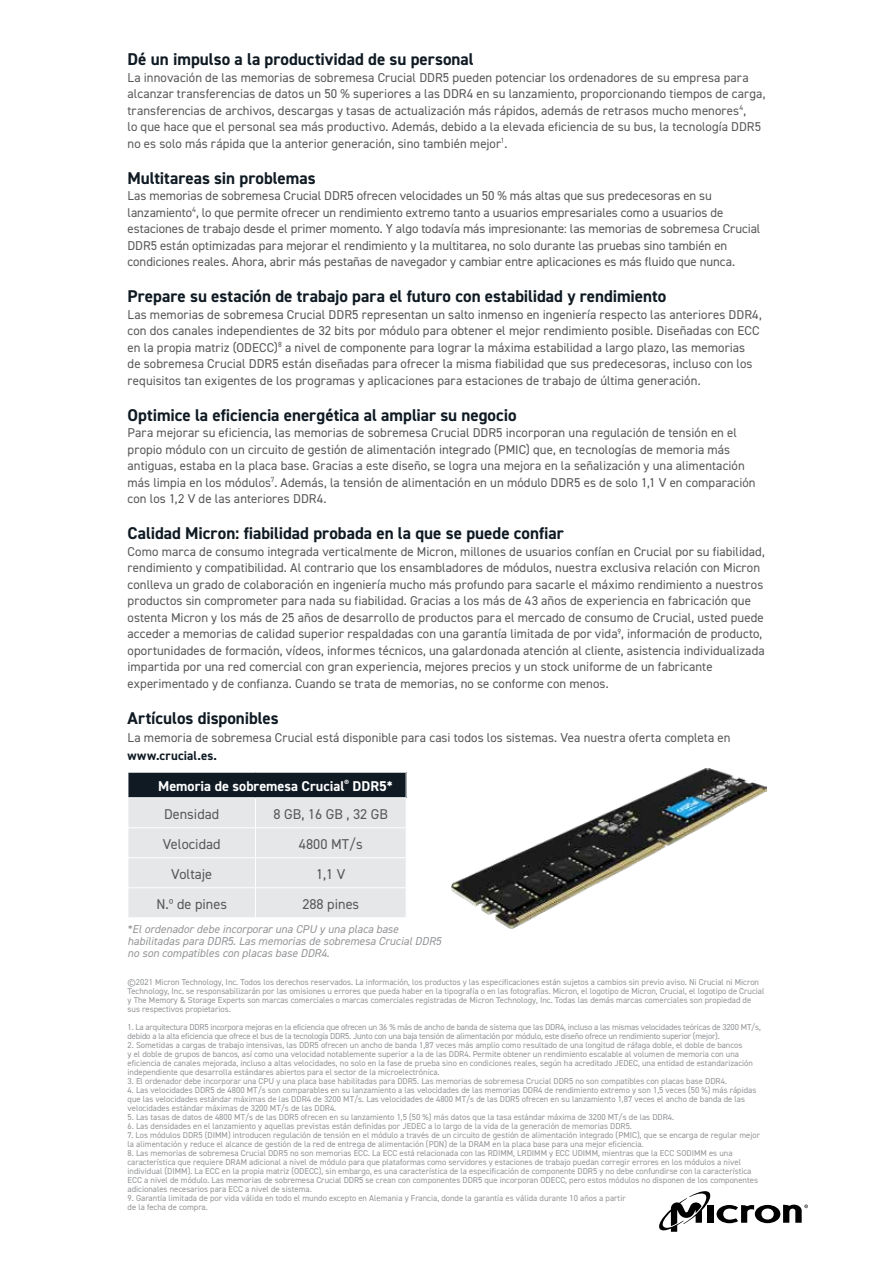
<style>
.page{position:relative;width:893px;height:1263px;background:#fff}
.page>*{position:absolute;margin:0;border:0;box-sizing:border-box;transform-origin:0 0}
.t1{font:700 17.1px "DIN2014";color:#0f1a23}
.t2{font:14.25px "DIN2014";color:#58585a}
.t3{font:700 14.25px/27.8px "DIN2014";color:#fff}
.t4{font:12.9px/16.5px "DIN2014";letter-spacing:.005em;color:#58585a}
.t5{font:700 12.9px "DIN2014";letter-spacing:.01em;color:#0f1a23}
.t6{font:italic 11.4px/12px "DIN2014";color:#939598}
.t7{font:8.55px/9px "DIN2014";color:#939598}
.t8{font:8.55px/9px "DIN2014";letter-spacing:-.02em;color:#939598}
.s1{font-weight:400;color:#58585a}
</style>
<div class="page">
<svg style="left:128px;top:773px;width:279px;height:144px;background:#c2c5c7"></svg>
<svg style="left:659px;top:1191px;width:149px;height:41px"></svg>
<img style="left:451px;top:768px;width:315px;height:161px">
<h1 class="t1" style="left:128px;top:48px;width:348px">Dé un impulso a la productividad de su personal</h1>
<p class="t4" style="left:128px;top:69px;width:639px">La innovación de las memorias de sobremesa Crucial DDR5 pueden potenciar los ordenadores de su empresa para alcanzar transferencias de datos un 50 % superiores a las DDR4 en su lanzamiento, proporcionando tiempos de carga, transferencias de archivos, descargas y tasas de actualización más rápidos, además de retrasos mucho menores<sup>4</sup>,<br>lo que hace que el personal sea más productivo. Además, debido a la elevada eficiencia de su bus, la tecnología DDR5 no es solo más rápida que la anterior generación, sino también mejor<sup>1</sup>.</p>
<h1 class="t1" style="left:128px;top:166px;width:190px">Multitareas sin problemas</h1>
<p class="t4" style="left:128px;top:187px;width:634px">Las memorias de sobremesa Crucial DDR5 ofrecen velocidades un 50 % más altas que sus predecesoras en su lanzamiento<sup>4</sup>, lo que permite ofrecer un rendimiento extremo tanto a usuarios empresariales como a usuarios de estaciones de trabajo desde el primer momento. Y algo todavía más impresionante: las memorias de sobremesa Crucial DDR5 están optimizadas para mejorar el rendimiento y la multitarea, no solo durante las pruebas sino también en condiciones reales. Ahora, abrir más pestañas de navegador y cambiar entre aplicaciones es más fluido que nunca.</p>
<h1 class="t1" style="left:128px;top:285px;width:540px">Prepare su estación de trabajo para el futuro con estabilidad y rendimiento</h1>
<p class="t4" style="left:128px;top:306px;width:636px">Las memorias de sobremesa Crucial DDR5 representan un salto inmenso en ingeniería respecto las anteriores DDR4, con dos canales independientes de 32 bits por módulo para obtener el mejor rendimiento posible. Diseñadas con ECC en la propia matriz (ODECC)<sup>8</sup> a nivel de componente para lograr la máxima estabilidad a largo plazo, las memorias<br>de sobremesa Crucial DDR5 están diseñadas para ofrecer la misma fiabilidad que sus predecesoras, incluso con los requisitos tan exigentes de los programas y aplicaciones para estaciones de trabajo de última generación.</p>
<h1 class="t1" style="left:128px;top:403px;width:391px">Optimice la eficiencia energética al ampliar su negocio</h1>
<p class="t4" style="left:128px;top:424px;width:630px">Para mejorar su eficiencia, las memorias de sobremesa Crucial DDR5 incorporan una regulación de tensión en el propio módulo con un circuito de gestión de alimentación integrado (PMIC) que, en tecnologías de memoria más antiguas, estaba en la placa base. Gracias a este diseño, se logra una mejora en la señalización y una alimentación más limpia en los módulos<sup>7</sup>. Además, la tensión de alimentación en un módulo DDR5 es de solo 1,1 V en comparación con los 1,2 V de las anteriores DDR4.</p>
<h1 class="t1" style="left:128px;top:522px;width:438px">Calidad Micron: fiabilidad probada en la que se puede confiar</h1>
<p class="t4" style="left:128px;top:543px;width:639px">Como marca de consumo integrada verticalmente de Micron, millones de usuarios confían en Crucial por su fiabilidad, rendimiento y compatibilidad. Al contrario que los ensambladores de módulos, nuestra exclusiva relación con Micron conlleva un grado de colaboración en ingeniería mucho más profundo para sacarle el máximo rendimiento a nuestros productos sin comprometer para nada su fiabilidad. Gracias a los más de 43 años de experiencia en fabricación que ostenta Micron y los más de 25 años de desarrollo de productos para el mercado de consumo de Crucial, usted puede acceder a memorias de calidad superior respaldadas con una garantía limitada de por vida<sup>9</sup>, información de producto, oportunidades de formación, vídeos, informes técnicos, una galardonada atención al cliente, asistencia individualizada impartida por una red comercial con gran experiencia, mejores precios y un stock uniforme de un fabricante experimentado y de confianza. Cuando se trata de memorias, no se conforme con menos.</p>
<h1 class="t1" style="left:128px;top:706px;width:153px">Artículos disponibles</h1>
<p class="t4" style="left:128px;top:729px;width:605px">La memoria de sobremesa Crucial está disponible para casi todos los sistemas. Vea nuestra oferta completa en</p>
<p class="t5" style="left:128px;top:747px;width:91px">www.crucial.es.</p>
<p class="t3" style="left:164px;top:772px;width:230px;text-indent:-6px">Memoria de sobremesa Crucial<sup>®</sup> DDR5*<br><span class="s1">Densidad</span></p>
<p class="t2" style="left:274px;top:805px;width:116px">8 GB, 16 GB , 32 GB</p>
<p class="t2" style="left:163px;top:835px;width:59px">Velocidad</p>
<p class="t2" style="left:299px;top:835px;width:65px">4800 MT/s</p>
<p class="t2" style="left:171px;top:865px;width:42px">Voltaje</p>
<p class="t2" style="left:316px;top:865px;width:31px">1,1 V</p>
<p class="t2" style="left:156px;top:895px;width:72px">N.º de pines</p>
<p class="t2" style="left:302px;top:895px;width:58px">288 pines</p>
<p class="t6" style="left:128px;top:923px;width:315px">*El ordenador debe incorporar una CPU y una placa base habilitadas para DDR5. Las memorias de sobremesa Crucial DDR5 no son compatibles con placas base DDR4.</p>
<p class="t7" style="left:128px;top:977px;width:638px">©2021 Micron Technology, Inc. Todos los derechos reservados. La información, los productos y las especificaciones están sujetos a cambios sin previo aviso. Ni Crucial ni Micron Technology, Inc. se responsabilizarán por las omisiones u errores que pueda haber en la tipografía o en las fotografías. Micron, el logotipo de Micron, Crucial, el logotipo de Crucial y The Memory &amp; Storage Experts son marcas comerciales o marcas comerciales registradas de Micron Technology, Inc. Todas las demás marcas comerciales son propiedad de sus respectivos propietarios.</p>
<p class="t8" style="left:128px;top:1022px;width:635px">1. La arquitectura DDR5 incorpora mejoras en la eficiencia que ofrecen un 36 % más de ancho de banda de sistema que las DDR4, incluso a las mismas velocidades teóricas de 3200 MT/s, debido a la alta eficiencia que ofrece el bus de la tecnología DDR5. Junto con una baja tensión de alimentación por módulo, este diseño ofrece un rendimiento superior (mejor).</p>
<p class="t7" style="left:128px;top:1040px;width:627px">2. Sometidas a cargas de trabajo intensivas, las DDR5 ofrecen un ancho de banda 1,87 veces más amplio como resultado de una longitud de ráfaga doble, el doble de bancos<br>y el doble de grupos de bancos, así como una velocidad notablemente superior a la de las DDR4. Permite obtener un rendimiento escalable al volumen de memoria con una eficiencia de canales mejorada, incluso a altas velocidades, no solo en la fase de prueba sino en condiciones reales, según ha acreditado JEDEC, una entidad de estandarización independiente que desarrolla estándares abiertos para el sector de la microelectrónica.</p>
<p class="t7" style="left:128px;top:1076px;width:601px">3. El ordenador debe incorporar una CPU y una placa base habilitadas para DDR5. Las memorias de sobremesa Crucial DDR5 no son compatibles con placas base DDR4.</p>
<p class="t7" style="left:128px;top:1085px;width:630px">4. Las velocidades DDR5 de 4800 MT/s son comparables en su lanzamiento a las velocidades de las memorias DDR4 de rendimiento extremo y son 1,5 veces (50 %) más rápidas que las velocidades estándar máximas de las DDR4 de 3200 MT/s. Las velocidades de 4800 MT/s de las DDR5 ofrecen en su lanzamiento 1,87 veces el ancho de banda de las velocidades estándar máximas de 3200 MT/s de las DDR4.</p>
<p class="t7" style="left:128px;top:1112px;width:548px">5. Las tasas de datos de 4800 MT/s de las DDR5 ofrecen en su lanzamiento 1,5 (50 %) más datos que la tasa estándar máxima de 3200 MT/s de las DDR4.</p>
<p class="t7" style="left:128px;top:1121px;width:506px">6. Las densidades en el lanzamiento y aquellas previstas están definidas por JEDEC a lo largo de la vida de la generación de memorias DDR5.</p>
<p class="t7" style="left:128px;top:1130px;width:634px">7. Los módulos DDR5 (DIMM) introducen regulación de tensión en el módulo a través de un circuito de gestión de alimentación integrado (PMIC), que se encarga de regular mejor la alimentación y reduce el alcance de gestión de la red de entrega de alimentación (PDN) de la DRAM en la placa base para una mejor eficiencia.</p>
<p class="t7" style="left:128px;top:1148px;width:632px">8. Las memorias de sobremesa Crucial DDR5 no son memorias ECC. La ECC está relacionada con las RDIMM, LRDIMM y ECC UDIMM, mientras que la ECC SODIMM es una característica que requiere DRAM adicional a nivel de módulo para que plataformas como servidores y estaciones de trabajo puedan corregir errores en los módulos a nivel individual (DIMM). La ECC en la propia matriz (ODECC), sin embargo, es una característica de la especificación de componente DDR5 y no debe confundirse con la característica ECC a nivel de módulo. Las memorias de sobremesa Crucial DDR5 se crean con componentes DDR5 que incorporan ODECC, pero estos módulos no disponen de los componentes adicionales necesarios para ECC a nivel de sistema.</p>
<p class="t7" style="left:128px;top:1193px;width:500px">9. Garantía limitada de por vida válida en todo el mundo excepto en Alemania y Francia, donde la garantía es válida durante 10 años a partir de la fecha de compra.</p>
</div>
